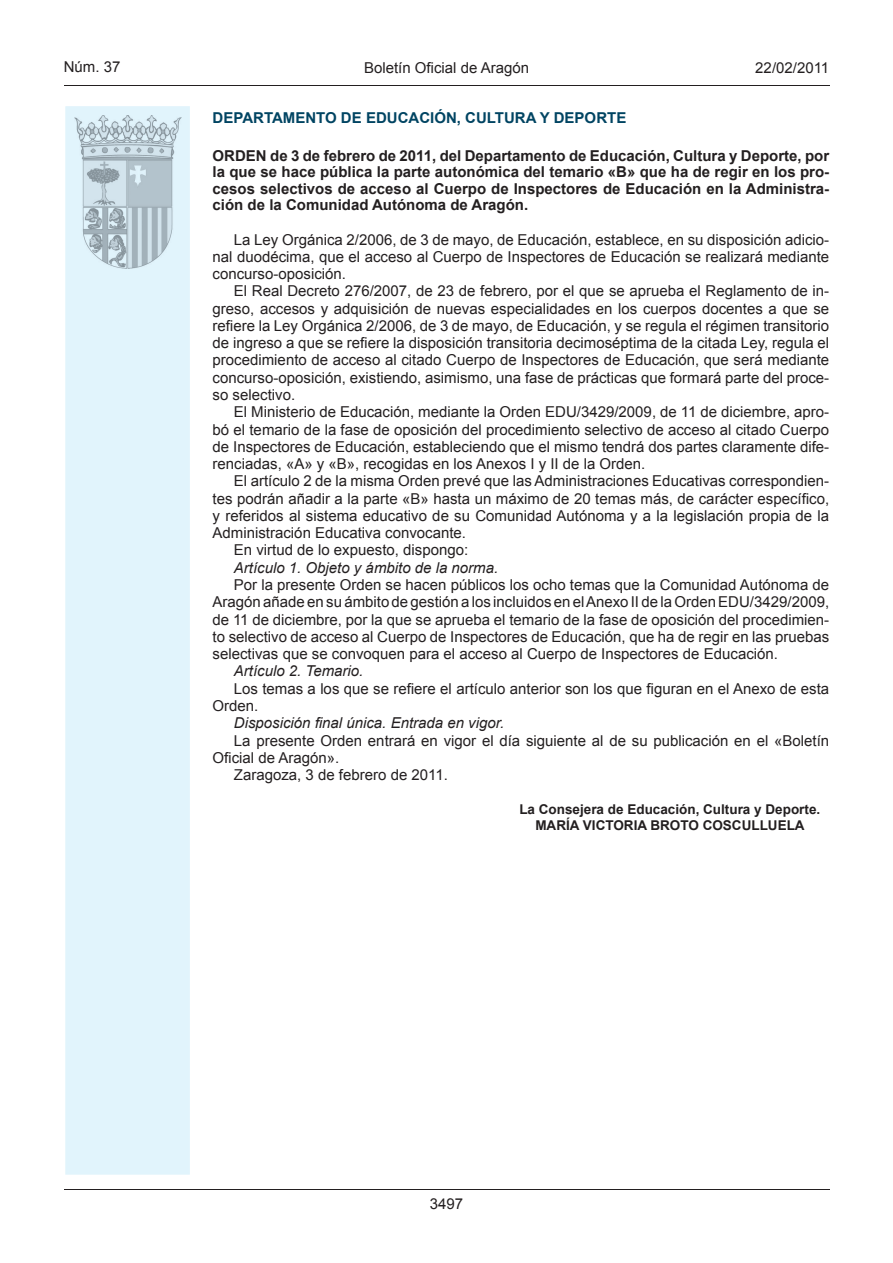
<style>
.page{position:relative;width:893px;height:1263px;background:#fff}
.page>*{position:absolute;margin:0;border:0;box-sizing:border-box;transform-origin:0 0}
.t1{font:15px/17.2px "Arial";color:#231f20;text-align:justify}
.t2{font:700 15px/16.5px "Arial";color:#231f20;text-align:justify}
.t3{font:italic 15px "Arial";color:#231f20}
.t4{font:700 15px "Arial";color:#004462}
.t5{font:700 13.5px/16.5px "Arial";color:#231f20;text-align:center}
</style>
<div class="page">
<hr style="left:64px;top:85px;width:765px;height:1px;background:#231f20">
<div style="left:65px;top:106px;width:125px;height:1069px;background:#e1f4fc"></div>
<img style="left:75px;top:115px;width:106px;height:153px">
<hr style="left:64px;top:1189px;width:765px;height:1px;background:#231f20">
<p class="t1" style="left:64px;top:59px;width:58px">Núm. 37</p>
<p class="t1" style="left:364px;top:59px;width:167px">Boletín Oficial de Aragón</p>
<p class="t1" style="left:755px;top:59px;width:75px">22/02/2011</p>
<p class="t4" style="left:213px;top:109px;width:415px">DEPARTAMENTO DE EDUCACIÓN, CULTURA Y DEPORTE</p>
<p class="t2" style="left:213px;top:147px;width:618px">ORDEN de 3 de febrero de 2011, del Departamento de Educación, Cultura y Deporte, por la que se hace pública la parte autonómica del temario «B» que ha de regir en los pro&shy;cesos selectivos de acceso al Cuerpo de Inspectores de Educación en la Administra&shy;ción de la Comunidad Autónoma de Aragón.</p>
<p class="t1" style="left:213px;top:231px;width:618px;text-indent:21px">La Ley Orgánica 2/2006, de 3 de mayo, de Educación, establece, en su disposición adicio&shy;nal duodécima, que el acceso al Cuerpo de Inspectores de Educación se realizará mediante concurso-oposición.</p>
<p class="t1" style="left:213px;top:283px;width:618px;text-indent:21px">El Real Decreto 276/2007, de 23 de febrero, por el que se aprueba el Reglamento de in&shy;greso, accesos y adquisición de nuevas especialidades en los cuerpos docentes a que se refiere la Ley Orgánica 2/2006, de 3 de mayo, de Educación, y se regula el régimen transitorio de ingreso a que se refiere la disposición transitoria decimoséptima de la citada Ley, regula el procedimiento de acceso al citado Cuerpo de Inspectores de Educación, que será mediante concurso-oposición, existiendo, asimismo, una fase de prácticas que formará parte del proce&shy;so selectivo.</p>
<p class="t1" style="left:213px;top:403px;width:618px;text-indent:21px">El Ministerio de Educación, mediante la Orden EDU/3429/2009, de 11 de diciembre, apro&shy;bó el temario de la fase de oposición del procedimiento selectivo de acceso al citado Cuerpo de Inspectores de Educación, estableciendo que el mismo tendrá dos partes claramente dife&shy;renciadas, «A» y «B», recogidas en los Anexos I y II de la Orden.</p>
<p class="t1" style="left:234px;top:473px;width:597px">El artículo 2 de la misma Orden prevé que las Administraciones Educativas correspondien-</p>
<p class="t1" style="left:213px;top:490px;width:618px">tes podrán añadir a la parte «B» hasta un máximo de 20 temas más, de carácter específico,</p>
<p class="t1" style="left:213px;top:507px;width:618px">y referidos al sistema educativo de su Comunidad Autónoma y a la legislación propia de la</p>
<p class="t1" style="left:213px;top:524px;width:255px">Administración Educativa convocante.</p>
<p class="t1" style="left:234px;top:542px;width:236px">En virtud de lo expuesto, dispongo:</p>
<p class="t3" style="left:234px;top:559px;width:266px">Artículo 1. Objeto y ámbito de la norma.</p>
<p class="t1" style="left:213px;top:576px;width:618px;text-indent:21px">Por la presente Orden se hacen públicos los ocho temas que la Comunidad Autónoma de Aragón añade en su ámbito de gestión a los incluidos en el Anexo II de la Orden EDU/3429/2009, de 11 de diciembre, por la que se aprueba el temario de la fase de oposición del procedimien&shy;to selectivo de acceso al Cuerpo de Inspectores de Educación, que ha de regir en las pruebas selectivas que se convoquen para el acceso al Cuerpo de Inspectores de Educación.</p>
<p class="t3" style="left:234px;top:663px;width:131px">Artículo 2. Temario.</p>
<p class="t1" style="left:213px;top:680px;width:618px;text-indent:21px">Los temas a los que se refiere el artículo anterior son los que figuran en el Anexo de esta<br>Orden.</p>
<p class="t3" style="left:234px;top:715px;width:272px">Disposición final única. Entrada en vigor.</p>
<p class="t1" style="left:234px;top:732px;width:597px">La presente Orden entrará en vigor el día siguiente al de su publicación en el «Boletín</p>
<p class="t1" style="left:213px;top:749px;width:128px">Oficial de Aragón».</p>
<p class="t1" style="left:234px;top:766px;width:216px">Zaragoza, 3 de febrero de 2011.</p>
<p class="t5" style="left:519px;top:801px;width:302px">La Consejera de Educación, Cultura y Deporte.<br>MARÍA VICTORIA BROTO COSCULLUELA</p>
<p class="t1" style="left:430px;top:1195px;width:35px">3497</p>
</div>
